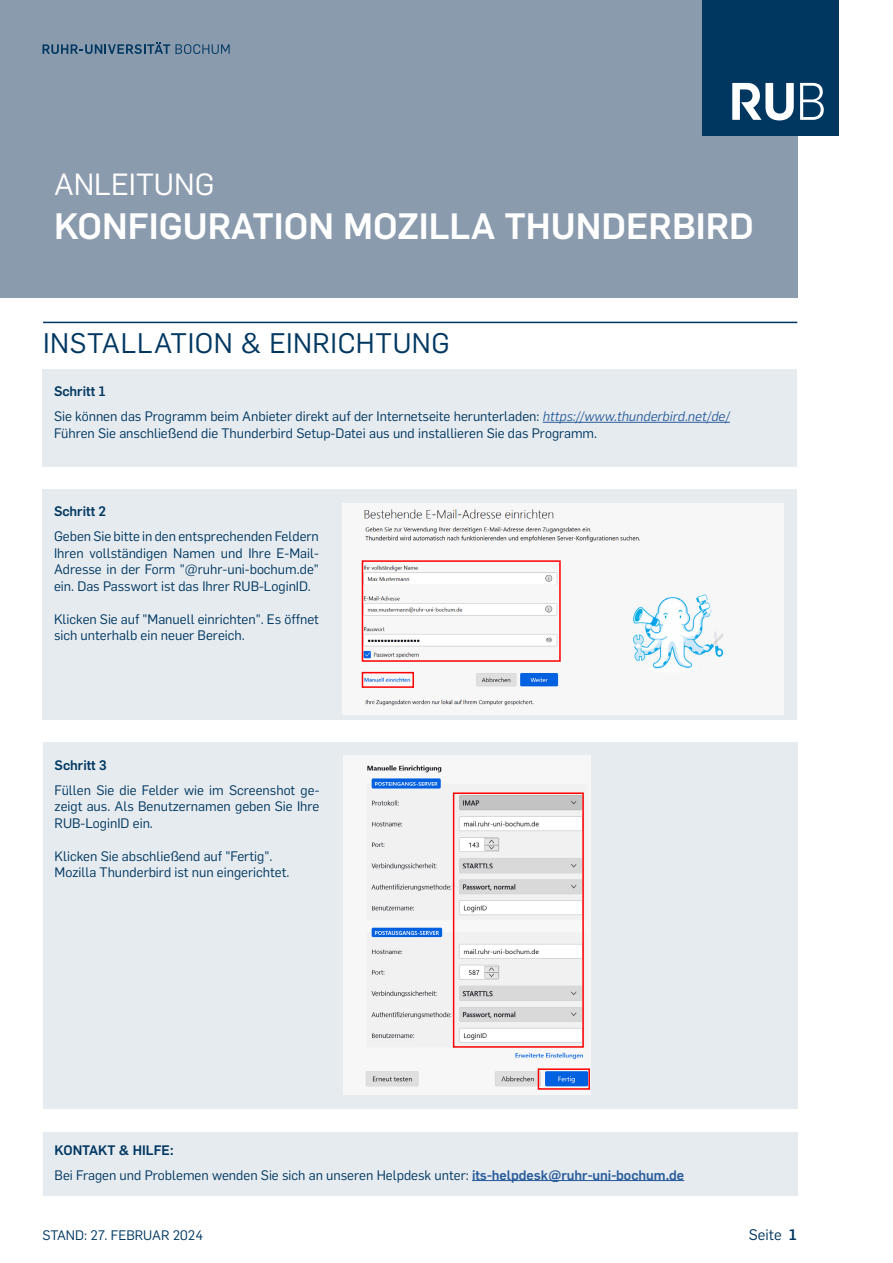
<style>
.page{position:relative;width:893px;height:1263px;background:#fff}
.page>*{position:absolute;margin:0;border:0;box-sizing:border-box;transform-origin:0 0}
.t1{font:700 36px "Rub Flama";color:#fff}
.t2{font:30px "Rub Flama";color:#fff}
.t3{font:27.75px "Rub Flama";letter-spacing:.015em;color:#003761}
.t4{font:15px "Rub Flama";color:#003761}
.t5{font:13.5px/16.5px "Rub Flama";color:#003761}
.t6{font:700 13.5px "Rub Flama";color:#003761}
.s1{font-weight:700}
.s2{font-style:italic;color:#275b9b}
.s3{font-weight:700;color:#275b9b}
</style>
<div class="page">
<div style="left:0;top:0;width:797px;height:298px;background:#8b9bae"></div>
<svg style="left:43px;top:42px;width:187px;height:12px"></svg>
<div style="left:702px;top:0;width:137px;height:136px;background:#003761"></div>
<svg style="left:800px;top:83px;width:24px;height:37px"></svg>
<svg style="left:732px;top:83px;width:62px;height:37px"></svg>
<hr style="left:43px;top:322px;width:754px;height:1px;background:#003761">
<div style="left:43px;top:369px;width:754px;height:97px;background:#e6ebef"></div>
<hr style="left:543px;top:422px;width:187px;height:1px;background:#275b9b">
<div style="left:43px;top:489px;width:754px;height:231px;background:#e6ebef"></div>
<img style="left:343px;top:503px;width:441px;height:211px">
<div style="left:43px;top:742px;width:755px;height:367px;background:#e6ebef"></div>
<img style="left:343px;top:755px;width:247px;height:340px">
<div style="left:362px;top:560px;width:199px;height:102px;border:2px solid #f00"></div>
<div style="left:362px;top:672px;width:52px;height:16px;border:2px solid #f00"></div>
<div style="left:453px;top:792px;width:131px;height:256px;border:2px solid #f00"></div>
<div style="left:538px;top:1068px;width:52px;height:22px;border:2px solid #f00"></div>
<div style="left:43px;top:1132px;width:755px;height:64px;background:#e6ebef"></div>
<hr style="left:472px;top:1180px;width:212px;height:1px;background:#275b9b">
<h2 class="t2" style="left:54px;top:164px;width:162px">ANLEITUNG</h2>
<h1 class="t1" style="left:54px;top:200px;width:701px">KONFIGURATION MOZILLA THUNDERBIRD</h1>
<h3 class="t3" style="left:43px;top:324px;width:408px">INSTALLATION &amp; EINRICHTUNG</h3>
<p class="t5" style="left:54px;top:378px;width:677px;line-height:25px"><span class="s1">Schritt 1<br></span>Sie können das Programm beim Anbieter direkt auf der Internetseite herunterladen: <span class="s2">https://www.thunderbird.net/de/</span></p>
<p class="t5" style="left:54px;top:424px;width:545px">Führen Sie anschließend die Thunderbird Setup-Datei aus und installieren Sie das Programm.</p>
<p class="t6" style="left:54px;top:502px;width:54px">Schritt 2</p>
<p class="t5" style="left:54px;top:527px;width:266px;text-align:justify">Geben Sie bitte in den entsprechenden Feldern Ihren vollständigen Namen und Ihre E-Mail-Adresse in der Form "@ruhr-uni-bochum.de" ein. Das Passwort ist das Ihrer RUB-LoginID.</p>
<p class="t5" style="left:54px;top:610px;width:266px">Klicken Sie auf "Manuell einrichten". Es öffnet sich unterhalb ein neuer Bereich.</p>
<p class="t6" style="left:55px;top:755px;width:54px">Schritt 3</p>
<p class="t5" style="left:55px;top:781px;width:266px;text-align:justify">Füllen Sie die Felder wie im Screenshot ge&shy;zeigt aus. Als Benutzernamen geben Sie Ihre RUB-LoginID ein.</p>
<p class="t5" style="left:55px;top:847px;width:236px">Klicken Sie abschließend auf "Fertig".<br>Mozilla Thunderbird ist nun eingerichtet.</p>
<p class="t5" style="left:55px;top:1136px;width:631px;line-height:25px"><span class="s1">KONTAKT &amp; HILFE:<br></span>Bei Fragen und Problemen wenden Sie sich an unseren Helpdesk unter: <span class="s3">its-helpdesk@ruhr-uni-bochum.de</span></p>
<p class="t5" style="left:43px;top:1226px;width:162px">STAND: 27. FEBRUAR 2024</p>
<p class="t4" style="left:749px;top:1224px;width:50px">Seite <span class="s1">1</span></p>
</div>
